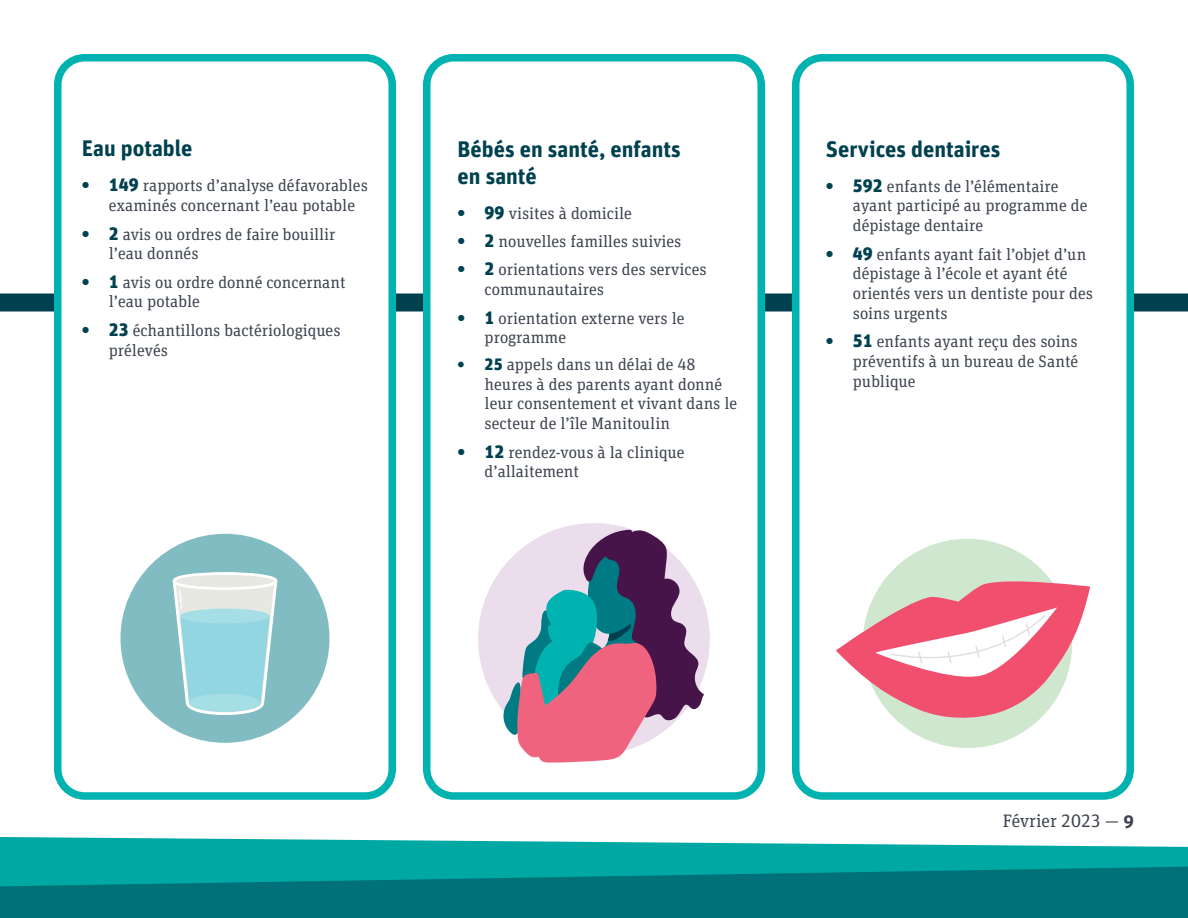
<style>
.page{position:relative;width:1188px;height:918px;background:#fff}
.page>*{position:absolute;margin:0;border:0;box-sizing:border-box;transform-origin:0 0}
.t1{font:700 22.5px/27px "Unit Pro";color:#004150}
.t2{font:18px "Unit Slab Pro";color:#3e444f}
.t3{font:16.5px/19.8px "Unit Slab Pro";color:#3e444f}
.s1{font-family:"Unit Pro";font-weight:900;font-size:18px;color:#004150}
.s2{font-family:"Unit Pro";font-weight:900;color:#004150}
.s3{font-family:"Unit Pro";font-weight:700}
</style>
<div class="page">
<div style="left:0;top:294px;width:1188px;height:18px;background:#004150"></div>
<div style="left:58px;top:58px;width:334px;height:738px;background:#fff;border-radius:27px"></div>
<div style="left:54px;top:54px;width:342px;height:746px;border:8px solid #00b2b0;border-radius:27px"></div>
<div style="left:427px;top:58px;width:334px;height:738px;background:#fff;border-radius:27px"></div>
<div style="left:423px;top:54px;width:342px;height:746px;border:8px solid #00b2b0;border-radius:27px"></div>
<div style="left:796px;top:58px;width:334px;height:738px;background:#fff;border-radius:27px"></div>
<div style="left:792px;top:54px;width:342px;height:746px;border:8px solid #00b2b0;border-radius:27px"></div>
<div style="left:478px;top:523px;width:232px;height:232px;background:#ebddec;border-radius:50%"></div>
<svg style="left:503px;top:530px;width:201px;height:233px"></svg>
<div style="left:863px;top:539px;width:209px;height:209px;background:#cfe7ce;border-radius:50%"></div>
<svg style="left:836px;top:577px;width:254px;height:143px"></svg>
<div style="left:120px;top:534px;width:210px;height:209px;background:#80bcc1;border-radius:50%"></div>
<svg style="left:172px;top:572px;width:106px;height:143px"></svg>
<svg style="left:0;top:837px;width:1188px;height:30px;background:#29b6b2"></svg>
<svg style="left:0;top:867px;width:1188px;height:51px;background:#007b80"></svg>
<p class="t1" style="left:82px;top:134px;width:112px">Eau potable</p>
<p class="t3" style="left:109px;top:175px;width:260px;text-indent:-27px"><span class="s1">• 149</span> rapports d’analyse défavorables examinés concernant l’eau potable</p>
<p class="t3" style="left:109px;top:223px;width:228px;text-indent:-27px"><span class="s1">• 2</span> avis ou ordres de faire bouillir l’eau donnés</p>
<p class="t3" style="left:109px;top:272px;width:238px;text-indent:-27px"><span class="s1">• 1</span> avis ou ordre donné concernant l’eau potable</p>
<p class="t3" style="left:109px;top:320px;width:233px;text-indent:-27px"><span class="s1">• 23</span> échantillons bactériologiques prélevés</p>
<p class="t1" style="left:458px;top:134px;width:225px">Bébés en santé, enfants en santé</p>
<p class="t3" style="left:458px;top:203px;width:176px"><span class="s1">• 99</span> visites à domicile</p>
<p class="t3" style="left:458px;top:231px;width:225px"><span class="s1">• 2</span> nouvelles familles suivies</p>
<p class="t3" style="left:485px;top:259px;width:223px;text-indent:-27px"><span class="s1">• 2</span> orientations vers des services communautaires</p>
<p class="t3" style="left:485px;top:307px;width:201px;text-indent:-27px"><span class="s1">• 1</span> orientation externe vers le programme</p>
<p class="t3" style="left:485px;top:354px;width:254px;text-indent:-27px"><span class="s2">• 25</span> appels dans un délai de 48 heures à des parents ayant donné leur consentement et vivant dans le secteur de l’île Manitoulin</p>
<p class="t3" style="left:485px;top:442px;width:201px;text-indent:-27px"><span class="s1">• 12</span> rendez-vous à la clinique d’allaitement</p>
<p class="t1" style="left:826px;top:134px;width:176px">Services dentaires</p>
<p class="t3" style="left:853px;top:176px;width:236px;text-indent:-27px"><span class="s1">• 592</span> enfants de l’élémentaire ayant participé au programme de dépistage dentaire</p>
<p class="t3" style="left:853px;top:244px;width:242px;text-indent:-27px"><span class="s1">• 49</span> enfants ayant fait l’objet d’un dépistage à l’école et ayant été orientés vers un dentiste pour des soins urgents</p>
<p class="t3" style="left:853px;top:331px;width:227px;text-align:justify;text-indent:-27px"><span class="s1">• 51</span> enfants ayant reçu des soins préventifs à un bureau de Santé publique</p>
<p class="t2" style="left:1003px;top:809px;width:133px">Février 2023 — <span class="s3">9</span></p>
</div>
